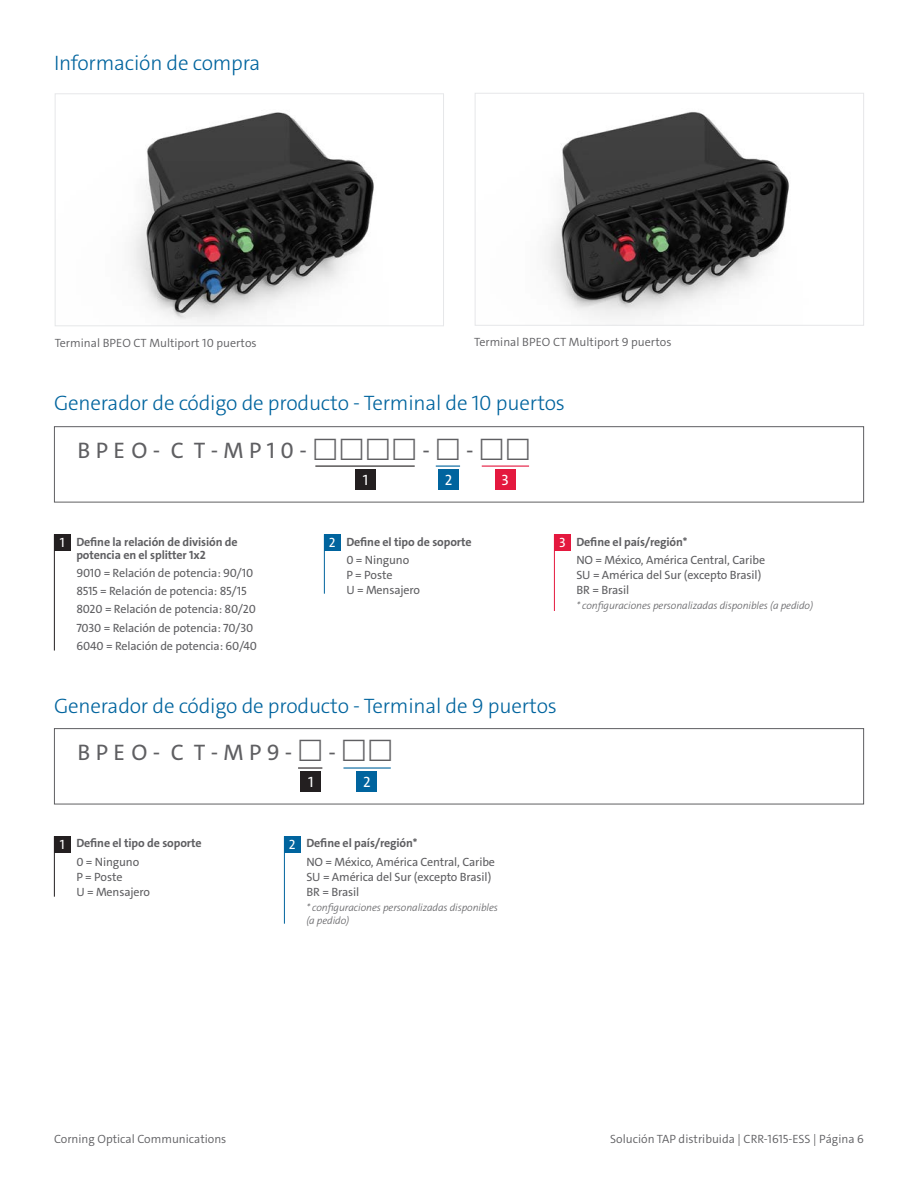
<style>
.page{position:relative;width:918px;height:1188px;background:#fff}
.page>*{position:absolute;margin:0;border:0;box-sizing:border-box;transform-origin:0 0}
.t1{font:22.5px "The Sans C4 s";color:#5f5f62}
.Subhead{font:300 21px "The Sans C4 s";letter-spacing:-.01em;color:#00649e}
.Ordering_Info_text{font:15px "The Sans C4 s";color:#fff}
.t2{font:13.5px "The Sans C4 s";color:#fff}
.Paragraph_Style_2{font:12px "The Sans C4 s";letter-spacing:-.01em;color:#5f5f62}
.t3{font:300 12px "The Sans C4 s";color:#5f5f62}
.Paragraph_Style_2-2{font:700 12px/13.5px "The Sans C4 s";letter-spacing:-.01em;color:#5f5f62}
.Paragraph_Style_2-3{font:italic 300 10.5px/13.5px "The Sans C4 s";letter-spacing:-.01em;color:#5f5f62}
</style>
<div class="page">
<div style="left:54px;top:534px;width:16px;height:17px;background:#231f20"></div>
<hr style="left:54px;top:534px;width:1px;height:117px;background:#231f20">
<div style="left:324px;top:534px;width:16px;height:17px;background:#00649e"></div>
<hr style="left:324px;top:534px;width:1px;height:60px;background:#00649e">
<div style="left:554px;top:534px;width:16px;height:17px;background:#e4183e"></div>
<hr style="left:554px;top:534px;width:1px;height:77px;background:#e4183e">
<div style="left:54px;top:426px;width:810px;height:76px;background:#fff;border:1px solid #5f5f62"></div>
<div style="left:355px;top:469px;width:21px;height:21px;background:#231f20"></div>
<hr style="left:315px;top:466px;width:100px;height:1px;background:#231f20">
<div style="left:438px;top:469px;width:21px;height:21px;background:#00649e"></div>
<svg style="left:436px;top:466px;width:24px;height:1px"></svg>
<div style="left:495px;top:469px;width:21px;height:21px;background:#e4183e"></div>
<hr style="left:482px;top:466px;width:47px;height:1px;background:#e4183e">
<div style="left:54px;top:836px;width:16px;height:16px;background:#231f20"></div>
<hr style="left:54px;top:836px;width:1px;height:61px;background:#231f20">
<div style="left:284px;top:836px;width:16px;height:16px;background:#00649e"></div>
<hr style="left:284px;top:836px;width:1px;height:88px;background:#00649e">
<div style="left:54px;top:728px;width:810px;height:76px;background:#fff;border:1px solid #5f5f62"></div>
<div style="left:300px;top:771px;width:21px;height:21px;background:#231f20"></div>
<hr style="left:298px;top:767px;width:24px;height:2px;background:#231f20">
<div style="left:356px;top:771px;width:21px;height:21px;background:#00649e"></div>
<hr style="left:343px;top:767px;width:48px;height:2px;background:#00649e">
<img style="left:545px;top:112px;width:244px;height:207px">
<div style="left:475px;top:93px;width:389px;height:233px;border:1px solid #e6e7e9"></div>
<img style="left:131px;top:112px;width:243px;height:210px">
<div style="left:55px;top:93px;width:389px;height:233px;border:1px solid #e6e7e9"></div>
<p class="Subhead" style="left:54px;top:49px;width:208px">Información de compra</p>
<p class="t3" style="left:55px;top:335px;width:203px">Terminal BPEO CT Multiport 10 puertos</p>
<p class="t3" style="left:474px;top:334px;width:199px">Terminal BPEO CT Multiport 9 puertos</p>
<p class="Subhead" style="left:54px;top:389px;width:513px">Generador de código de producto - Terminal de 10 puertos</p>
<p class="t1" style="left:77px;top:436px;width:231px">B P E O - C T - M P 1 0 -</p>
<p class="t1" style="left:422px;top:436px;width:53px">- -</p>
<p class="Ordering_Info_text" style="left:363px;top:471px;width:7px">1</p>
<p class="Ordering_Info_text" style="left:445px;top:471px;width:9px">2</p>
<p class="Ordering_Info_text" style="left:502px;top:471px;width:9px">3</p>
<p class="t2" style="left:329px;top:534px;width:8px">2</p>
<p class="Paragraph_Style_2-2" style="left:576px;top:535px;width:112px">Define el país/región*</p>
<p class="Paragraph_Style_2" style="left:576px;top:552px;width:190px">NO = México, América Central, Caribe</p>
<p class="Paragraph_Style_2" style="left:576px;top:567px;width:186px">SU = América del Sur (excepto Brasil)</p>
<p class="Paragraph_Style_2" style="left:576px;top:582px;width:54px">BR = Brasil</p>
<p class="Paragraph_Style_2-3" style="left:576px;top:599px;width:238px">* configuraciones personalizadas disponibles (a pedido)</p>
<p class="Paragraph_Style_2-2" style="left:76px;top:535px;width:163px">Define la relación de división de potencia en el splitter 1x2</p>
<p class="Paragraph_Style_2" style="left:76px;top:565px;width:178px">9010 = Relación de potencia: 90/10</p>
<p class="Paragraph_Style_2" style="left:76px;top:584px;width:172px">8515 = Relación de potencia: 85/15</p>
<p class="Paragraph_Style_2" style="left:76px;top:602px;width:181px">8020 = Relación de potencia: 80/20</p>
<p class="Paragraph_Style_2" style="left:76px;top:620px;width:178px">7030 = Relación de potencia: 70/30</p>
<p class="Paragraph_Style_2" style="left:76px;top:638px;width:182px">6040 = Relación de potencia: 60/40</p>
<p class="t2" style="left:60px;top:534px;width:6px">1</p>
<p class="Paragraph_Style_2-2" style="left:346px;top:535px;width:127px">Define el tipo de soporte</p>
<p class="Paragraph_Style_2" style="left:346px;top:552px;width:64px">0 = Ninguno</p>
<p class="Paragraph_Style_2" style="left:346px;top:567px;width:48px">P = Poste</p>
<p class="Paragraph_Style_2" style="left:346px;top:582px;width:75px">U = Mensajero</p>
<p class="t2" style="left:559px;top:534px;width:8px">3</p>
<p class="Subhead" style="left:54px;top:692px;width:505px">Generador de código de producto - Terminal de 9 puertos</p>
<p class="t1" style="left:77px;top:737px;width:216px">B P E O - C T - M P 9 -</p>
<p class="t1" style="left:328px;top:737px;width:9px">-</p>
<p class="Ordering_Info_text" style="left:308px;top:773px;width:7px">1</p>
<p class="Ordering_Info_text" style="left:363px;top:773px;width:9px">2</p>
<p class="t2" style="left:60px;top:836px;width:6px">1</p>
<p class="Paragraph_Style_2-2" style="left:306px;top:837px;width:112px">Define el país/región*</p>
<p class="Paragraph_Style_2" style="left:306px;top:854px;width:190px">NO = México, América Central, Caribe</p>
<p class="Paragraph_Style_2" style="left:306px;top:869px;width:186px">SU = América del Sur (excepto Brasil)</p>
<p class="Paragraph_Style_2" style="left:306px;top:884px;width:54px">BR = Brasil</p>
<p class="Paragraph_Style_2-3" style="left:306px;top:901px;width:193px">* configuraciones personalizadas disponibles (a pedido)</p>
<p class="Paragraph_Style_2-2" style="left:76px;top:837px;width:127px">Define el tipo de soporte</p>
<p class="Paragraph_Style_2" style="left:76px;top:854px;width:64px">0 = Ninguno</p>
<p class="Paragraph_Style_2" style="left:76px;top:869px;width:48px">P = Poste</p>
<p class="Paragraph_Style_2" style="left:76px;top:884px;width:75px">U = Mensajero</p>
<p class="t2" style="left:289px;top:836px;width:8px">2</p>
<p class="t3" style="left:54px;top:1131px;width:174px">Corning Optical Communications</p>
<p class="t3" style="left:610px;top:1131px;width:255px">Solución TAP distribuida | CRR-1615-ESS | Página 6</p>
</div>
